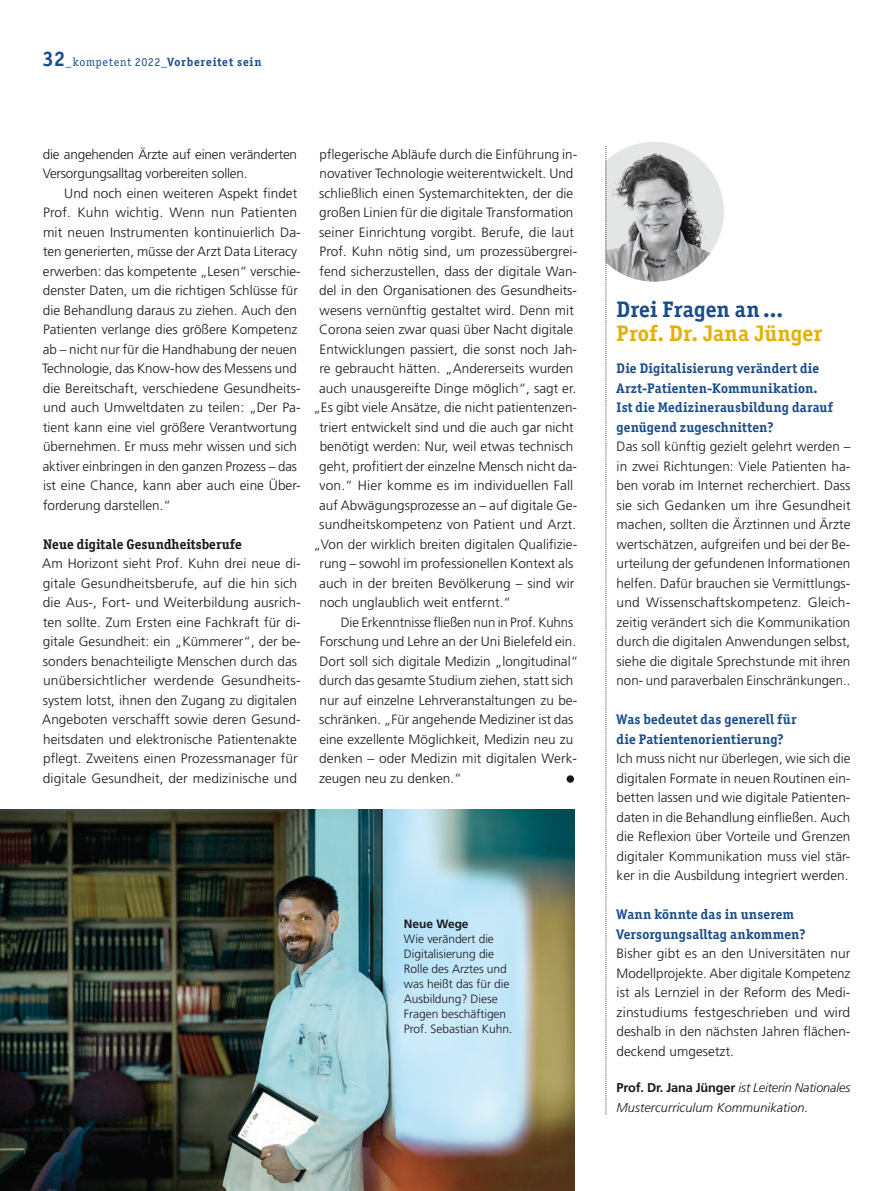
<style>
.page{position:relative;width:893px;height:1191px;background:#fff}
.page>*{position:absolute;margin:0;border:0;box-sizing:border-box;transform-origin:0 0}
.t1{font:700 22.5px "Officina Ser ITC Std";color:#e6af00}
.t2{font:700 22.5px "Officina Ser ITC Std";letter-spacing:.005em;color:#194c8a}
.t3{font:700 13.95px/19.5px "Officina Ser ITC Std";letter-spacing:.015em;color:#194c8a}
.t4{font:700 13.95px "Officina Ser ITC Std";letter-spacing:.005em;color:#1a171c}
.t5{font:300 13.5px/19.5px "Frutiger LT Std";letter-spacing:.005em;color:#1a171c;text-align:justify}
.t6{font:300 13.5px/19.5px "Frutiger LT Std";letter-spacing:-.015em;color:#1a171c}
.t7{font:italic 300 12.75px/19.5px "Frutiger LT Std";letter-spacing:.005em;color:#1a171c}
.t8{font:300 12px/15px "Frutiger LT Std";letter-spacing:-.005em;color:#1a171c}
.t9{font:12px "Officina Ser ITC Std";letter-spacing:.06em;color:#194c8a}
.t10{font:700 12px "Frutiger LT Std";letter-spacing:-.005em;color:#1a171c}
.s1{font-weight:700;font-size:21px}
.s2{font-weight:700}
.s3{font-weight:700;font-style:normal}
</style>
<div class="page">
<svg style="left:605px;top:142px;width:119px;height:972px"></svg>
<img style="left:0;top:809px;width:574px;height:382px">
<div style="left:567px;top:775px;width:7px;height:7px;background:#1a171c;border-radius:50%"></div>
<p class="t9" style="left:43px;top:55px;width:221px"><span class="s1">32</span>_kompetent 2022_<span class="s2">Vorbereitet sein</span></p>
<p class="t6" style="left:43px;top:144px;width:256px">die angehenden Ärzte auf einen veränderten<br>Versorgungsalltag vorbereiten sollen.</p>
<p class="t5" style="left:42px;top:183px;width:260px;text-align:left;text-indent:22px">Und noch einen weiteren Aspekt findet Prof. Kuhn wichtig. Wenn nun Patienten mit neuen Instrumenten kontinuierlich Da&shy;ten generierten, müsse der Arzt Data Literacy erwerben: das kompetente „Lesen“ verschie&shy;denster Daten, um die richtigen Schlüsse für die Behandlung daraus zu ziehen. Auch den Patienten verlange dies größere Kompetenz ab – nicht nur für die Handhabung der neuen Technologie, das Know-how des Messens und die Bereitschaft, verschiedene Gesundheits&shy;und auch Umweltdaten zu teilen: „Der Pa&shy;tient kann eine viel größere Verantwortung übernehmen. Er muss mehr wissen und sich aktiver einbringen in den ganzen Prozess – das ist eine Chance, kann aber auch eine Über&shy;forderung darstellen.“</p>
<p class="t4" style="left:43px;top:535px;width:200px">Neue digitale Gesundheitsberufe</p>
<p class="t5" style="left:42px;top:554px;width:260px;text-align:left">Am Horizont sieht Prof. Kuhn drei neue di&shy;gitale Gesundheitsberufe, auf die hin sich die Aus-, Fort- und Weiterbildung ausrich&shy;ten sollte. Zum Ersten eine Fachkraft für di&shy;gitale Gesundheit: ein „Kümmerer“, der be&shy;sonders benachteiligte Menschen durch das unübersichtlicher werdende Gesundheits&shy;system lotst, ihnen den Zugang zu digitalen Angeboten verschafft sowie deren Gesund&shy;heitsdaten und elektronische Patientenakte pflegt. Zweitens einen Prozessmanager für digitale Gesundheit, der medizinische und</p>
<p class="t5" style="left:320px;top:144px;width:259px">pflegerische Abläufe durch die Einführung in-</p>
<p class="t5" style="left:319px;top:164px;width:255px">novativer Technologie weiterentwickelt. Und</p>
<p class="t5" style="left:319px;top:183px;width:256px">schließlich einen Systemarchitekten, der die</p>
<p class="t5" style="left:319px;top:203px;width:256px">großen Linien für die digitale Transformation</p>
<p class="t5" style="left:319px;top:222px;width:256px">seiner Einrichtung vorgibt. Berufe, die laut</p>
<p class="t5" style="left:320px;top:242px;width:259px">Prof. Kuhn nötig sind, um prozessübergrei-</p>
<p class="t5" style="left:319px;top:261px;width:259px">fend sicherzustellen, dass der digitale Wan-</p>
<p class="t5" style="left:319px;top:281px;width:259px">del in den Organisationen des Gesundheits-</p>
<p class="t5" style="left:320px;top:300px;width:256px">wesens vernünftig gestaltet wird. Denn mit</p>
<p class="t5" style="left:319px;top:320px;width:256px">Corona seien zwar quasi über Nacht digitale</p>
<p class="t5" style="left:320px;top:339px;width:259px">Entwicklungen passiert, die sonst noch Jah-</p>
<p class="t5" style="left:319px;top:359px;width:255px">re gebraucht hätten. „Andererseits wurden</p>
<p class="t5" style="left:319px;top:378px;width:259px">auch unausgereifte Dinge möglich“, sagt er.</p>
<p class="t5" style="left:313px;top:398px;width:265px">„Es gibt viele Ansätze, die nicht patientenzen-</p>
<p class="t5" style="left:319px;top:417px;width:256px">triert entwickelt sind und die auch gar nicht</p>
<p class="t5" style="left:320px;top:437px;width:255px">benötigt werden: Nur, weil etwas technisch</p>
<p class="t5" style="left:319px;top:456px;width:259px">geht, profitiert der einzelne Mensch nicht da-</p>
<p class="t5" style="left:320px;top:476px;width:255px">von.“ Hier komme es im individuellen Fall</p>
<p class="t5" style="left:319px;top:495px;width:259px">auf Abwägungsprozesse an – auf digitale Ge-</p>
<p class="t5" style="left:319px;top:515px;width:258px">sundheitskompetenz von Patient und Arzt.</p>
<p class="t5" style="left:313px;top:534px;width:265px">„Von der wirklich breiten digitalen Qualifizie-</p>
<p class="t5" style="left:319px;top:554px;width:255px">rung – sowohl im professionellen Kontext als</p>
<p class="t5" style="left:319px;top:573px;width:257px">auch in der breiten Bevölkerung – sind wir</p>
<p class="t5" style="left:319px;top:593px;width:193px">noch unglaublich weit entfernt.“</p>
<p class="t5" style="left:341px;top:612px;width:234px">Die Erkenntnisse fließen nun in Prof. Kuhns</p>
<p class="t5" style="left:320px;top:632px;width:258px">Forschung und Lehre an der Uni Bielefeld ein.</p>
<p class="t5" style="left:320px;top:651px;width:260px">Dort soll sich digitale Medizin „longitudinal“</p>
<p class="t5" style="left:319px;top:671px;width:256px">durch das gesamte Studium ziehen, statt sich</p>
<p class="t5" style="left:319px;top:690px;width:259px">nur auf einzelne Lehrveranstaltungen zu be-</p>
<p class="t5" style="left:319px;top:710px;width:256px">schränken. „Für angehende Mediziner ist das</p>
<p class="t5" style="left:319px;top:729px;width:256px">eine exzellente Möglichkeit, Medizin neu zu</p>
<p class="t5" style="left:319px;top:749px;width:259px">denken – oder Medizin mit digitalen Werk-</p>
<p class="t5" style="left:319px;top:768px;width:144px">zeugen neu zu denken.“</p>
<p class="t10" style="left:404px;top:916px;width:66px">Neue Wege</p>
<p class="t8" style="left:404px;top:931px;width:110px">Wie verändert die<br>Digitalisierung die<br>Rolle des Arztes und was heißt das für die<br>Ausbildung? Diese<br>Fragen beschäftigen<br>Prof. Sebastian Kuhn.</p>
<h1 class="t2" style="left:617px;top:295px;width:168px">Drei Fragen an…</h1>
<h1 class="t1" style="left:617px;top:319px;width:207px">Prof. Dr. Jana Jünger</h1>
<p class="t3" style="left:617px;top:358px;width:218px">Die Digitalisierung verändert die Arzt-Patienten-Kommunikation.<br>Ist die Medizinerausbildung darauf genügend zugeschnitten?</p>
<p class="t5" style="left:617px;top:437px;width:235px">Das soll künftig gezielt gelehrt werden – in zwei Richtungen: Viele Patienten ha&shy;ben vorab im Internet recherchiert. Dass sie sich Gedanken um ihre Gesundheit machen, sollten die Ärztinnen und Ärzte wertschätzen, aufgreifen und bei der Be&shy;urteilung der gefundenen Informationen helfen. Dafür brauchen sie Vermittlungs&shy;und Wissenschaftskompetenz. Gleich&shy;zeitig verändert sich die Kommunikation durch die digitalen Anwendungen selbst, siehe die digitale Sprechstunde mit ihren non- und paraverbalen Einschränkungen..</p>
<p class="t3" style="left:617px;top:709px;width:181px">Was bedeutet das generell für die Patientenorientierung?</p>
<p class="t5" style="left:617px;top:749px;width:235px">Ich muss nicht nur überlegen, wie sich die digitalen Formate in neuen Routinen ein&shy;betten lassen und wie digitale Patienten&shy;daten in die Behandlung einfließen. Auch die Reflexion über Vorteile und Grenzen digitaler Kommunikation muss viel stär&shy;ker in die Ausbildung integriert werden.</p>
<p class="t3" style="left:617px;top:904px;width:191px">Wann könnte das in unserem<br>Versorgungsalltag ankommen?</p>
<p class="t5" style="left:617px;top:944px;width:235px">Bisher gibt es an den Universitäten nur Modellprojekte. Aber digitale Kompetenz ist als Lernziel in der Reform des Medi&shy;zinstudiums festgeschrieben und wird deshalb in den nächsten Jahren flächen&shy;deckend umgesetzt.</p>
<p class="t7" style="left:617px;top:1078px;width:235px"><span class="s3">Prof. Dr. Jana Jünger</span> ist Leiterin Nationales<br>Mustercurriculum Kommunikation.</p>
</div>
